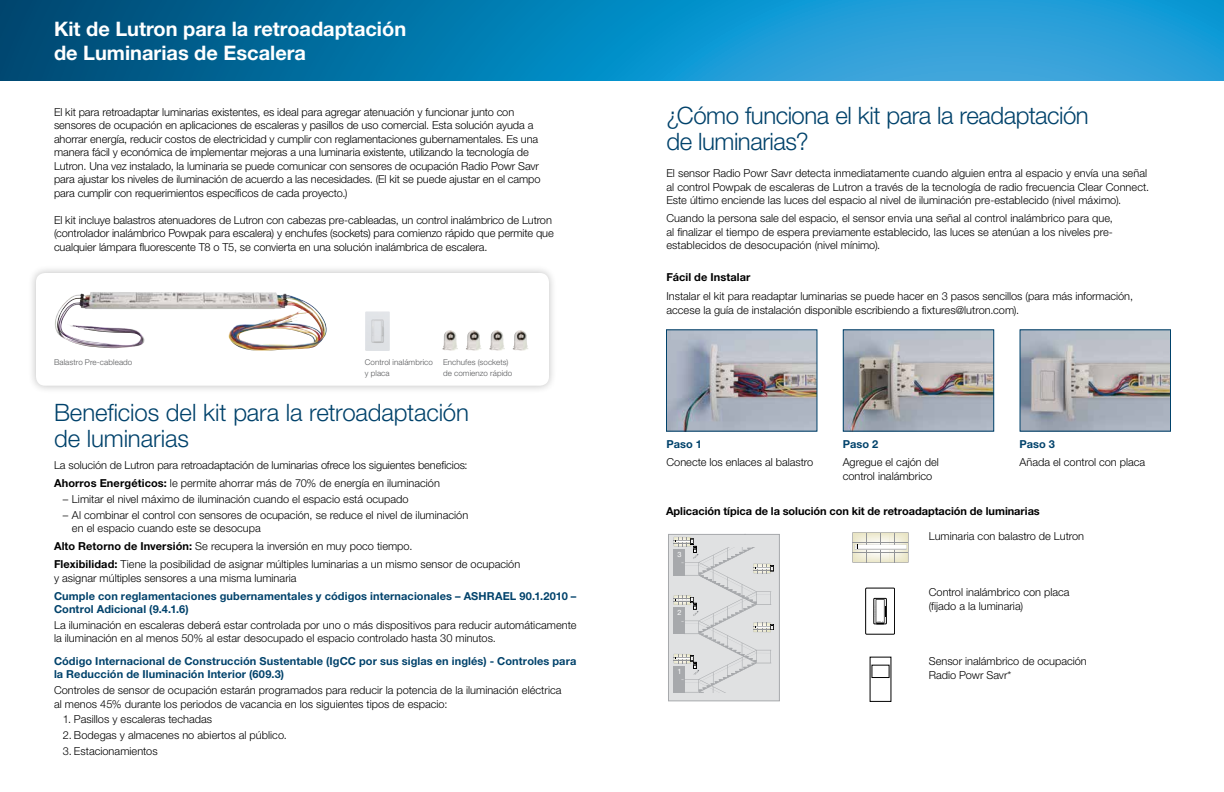
<style>
.page{position:relative;width:1224px;height:792px;background:#fff}
.page>*{position:absolute;margin:0;border:0;box-sizing:border-box;transform-origin:0 0}
.t1{font:300 24px/26px "Helvetica Neue LT Std";letter-spacing:-.015em;color:#00426b}
.t2{font:700 20px/24px "Helvetica Neue LT Std";color:#fff}
.t3{font:300 11px/13.5px "Helvetica Neue LT Std";color:#000}
.t4{font:700 11px/13.5px "Helvetica Neue LT Std";letter-spacing:.01em;color:#00426b}
.t5{font:700 11px "Helvetica Neue LT Std";color:#000}
.t6{font:300 8px/11px "Helvetica Neue LT Std";letter-spacing:.01em;color:#58595b}
.t7{font:7.3px "Helvetica Neue";color:#fff}
.s1{font-weight:700}
</style>
<div class="page">
<svg style="left:0;top:0;width:1224px;height:81px;background:#1182b7"></svg>
<div style="left:28px;top:265px;width:530px;height:129px;background:#000;opacity:.25"></div>
<div style="left:36px;top:273px;width:513px;height:113px;background:#fff;border-radius:9px"></div>
<img style="left:55px;top:292px;width:247px;height:56px">
<img style="left:365px;top:311px;width:25px;height:40px">
<img style="left:442px;top:330px;width:16px;height:21px">
<img style="left:466px;top:330px;width:15px;height:21px">
<img style="left:489px;top:330px;width:16px;height:21px">
<img style="left:513px;top:330px;width:15px;height:21px">
<img style="left:668px;top:331px;width:147px;height:99px">
<div style="left:666px;top:329px;width:151px;height:103px;border:1px solid #00426b"></div>
<img style="left:845px;top:331px;width:147px;height:99px">
<div style="left:843px;top:329px;width:151px;height:103px;border:1px solid #00426b"></div>
<img style="left:1022px;top:331px;width:147px;height:99px">
<div style="left:1020px;top:329px;width:151px;height:103px;border:1px solid #00426b"></div>
<svg style="left:852px;top:532px;width:56px;height:31px;background:#e1dfd2"></svg>
<div style="left:872px;top:665px;width:17px;height:13px;background:#fff;border:1px solid #000"></div>
<div style="left:865px;top:588px;width:30px;height:47px;border:1px solid #000"></div>
<div style="left:873px;top:598px;width:14px;height:26px;border:1px solid #000"></div>
<svg style="left:875px;top:599px;width:11px;height:25px"></svg>
<svg style="left:668px;top:533px;width:112px;height:169px;background:#d5d6d7"></svg>
<h2 class="t2" style="left:54px;top:16px;width:354px">Kit de Lutron para la retroadaptación de Luminarias de Escalera</h2>
<p class="t3" style="left:54px;top:105px;width:488px">El kit para retroadaptar luminarias existentes, es ideal para agregar atenuación y funcionar junto con sensores de ocupación en aplicaciones de escaleras y pasillos de uso comercial. Esta solución ayuda a ahorrar energía, reducir costos de electricidad y cumplir con reglamentaciones gubernamentales. Es una manera fácil y económica de implementar mejoras a una luminaria existente, utilizando la tecnología de Lutron. Una vez instalado, la luminaria se puede comunicar con sensores de ocupación Radio Powr Savr para ajustar los niveles de iluminación de acuerdo a las necesidades. (El kit se puede ajustar en el campo para cumplir con requerimientos específicos de cada proyecto.)</p>
<p class="t3" style="left:54px;top:213px;width:501px">El kit incluye balastros atenuadores de Lutron con cabezas pre-cableadas, un control inalámbrico de Lutron (controlador inalámbrico Powpak para escalera) y enchufes (sockets) para comienzo rápido que permite que cualquier lámpara fluorescente T8 o T5, se convierta en una solución inalámbrica de escalera.</p>
<p class="t6" style="left:365px;top:357px;width:70px">Control inalámbrico y placa</p>
<h1 class="t1" style="left:54px;top:399px;width:417px">Beneficios del kit para la retroadaptación de luminarias</h1>
<p class="t3" style="left:54px;top:456px;width:415px;line-height:18px">La solución de Lutron para retroadaptación de luminarias ofrece los siguientes beneficios:<br><span class="s1">Ahorros Energéticos:</span> le permite ahorrar más de 70% de energía en iluminación</p>
<p class="t3" style="left:63px;top:492px;width:347px">– Limitar el nivel máximo de iluminación cuando el espacio está ocupado</p>
<p class="t3" style="left:72px;top:508px;width:398px;text-indent:-9px">– Al combinar el control con sensores de ocupación, se reduce el nivel de iluminación en el espacio cuando este se desocupa</p>
<p class="t3" style="left:54px;top:537px;width:468px;line-height:18px"><span class="s1">Alto Retorno de Inversión:</span> Se recupera la inversión en muy poco tiempo.<br><span class="s1">Flexibilidad:</span> Tiene la posibilidad de asignar múltiples luminarias a un mismo sensor de ocupación</p>
<p class="t3" style="left:54px;top:571px;width:244px">y asignar múltiples sensores a una misma luminaria</p>
<p class="t4" style="left:54px;top:589px;width:524px">Cumple con reglamentaciones gubernamentales y códigos internacionales – ASHRAEL 90.1.2010 –<br>Control Adicional (9.4.1.6)</p>
<p class="t3" style="left:54px;top:618px;width:524px">La iluminación en escaleras deberá estar controlada por uno o más dispositivos para reducir automáticamente la iluminación en al menos 50% al estar desocupado el espacio controlado hasta 30 minutos.</p>
<p class="t4" style="left:54px;top:654px;width:524px">Código Internacional de Construcción Sustentable (IgCC por sus siglas en inglés) - Controles para la Reducción de Iluminación Interior (609.3)</p>
<p class="t3" style="left:54px;top:683px;width:509px">Controles de sensor de ocupación estarán programados para reducir la potencia de la iluminación eléctrica al menos 45% durante los periodos de vacancia en los siguientes tipos de espacio:</p>
<p class="t3" style="left:63px;top:712px;width:151px">1. Pasillos y escaleras techadas</p>
<p class="t3" style="left:63px;top:728px;width:225px">2. Bodegas y almacenes no abiertos al público.</p>
<p class="t3" style="left:63px;top:744px;width:96px">3. Estacionamientos</p>
<p class="t6" style="left:54px;top:357px;width:80px">Balastro Pre-cableado</p>
<p class="t6" style="left:443px;top:357px;width:71px">Enchufes (sockets) de comienzo rápido</p>
<h1 class="t1" style="left:666px;top:102px;width:424px">¿Cómo funciona el kit para la readaptación de luminarias?</h1>
<p class="t3" style="left:666px;top:167px;width:484px">El sensor Radio Powr Savr detecta inmediatamente cuando alguien entra al espacio y envía una señal al control Powpak de escaleras de Lutron a través de la tecnología de radio frecuencia Clear Connect.<br>Este último enciende las luces del espacio al nivel de iluminación pre-establecido (nivel máximo).</p>
<p class="t3" style="left:666px;top:212px;width:448px;text-align:justify">Cuando la persona sale del espacio, el sensor envia una señal al control inalámbrico para que, al finalizar el tiempo de espera previamente establecido, las luces se atenúan a los niveles pre&shy;establecidos de desocupación (nivel mínimo).</p>
<p class="t5" style="left:666px;top:271px;width:85px">Fácil de Instalar</p>
<p class="t3" style="left:666px;top:289px;width:468px;line-height:14px">Instalar el kit para readaptar luminarias se puede hacer en 3 pasos sencillos (para más información, accese la guía de instalación disponible escribiendo a fixtures@lutron.com).</p>
<p class="t4" style="left:666px;top:437px;width:37px">Paso 1</p>
<p class="t3" style="left:666px;top:455px;width:148px">Conecte los enlaces al balastro</p>
<p class="t4" style="left:1020px;top:437px;width:37px">Paso 3</p>
<p class="t3" style="left:1020px;top:455px;width:127px">Añada el control con placa</p>
<p class="t5" style="left:666px;top:505px;width:375px">Aplicación típica de la solución con kit de retroadaptación de luminarias</p>
<p class="t3" style="left:929px;top:529px;width:157px">Luminaria con balastro de Lutron</p>
<p class="t4" style="left:843px;top:437px;width:37px">Paso 2</p>
<p class="t3" style="left:843px;top:455px;width:98px;line-height:14px">Agregue el cajón del control inalámbrico</p>
<p class="t7" style="left:677px;top:550px;width:6px">3</p>
<p class="t7" style="left:677px;top:608px;width:6px">2</p>
<p class="t7" style="left:677px;top:667px;width:6px">1</p>
<p class="t3" style="left:929px;top:584px;width:142px;line-height:14px">Control inalámbrico con placa (fijado a la luminaria)</p>
<p class="t3" style="left:929px;top:654px;width:160px;line-height:14px">Sensor inalámbrico de ocupación<br>Radio Powr Savr*</p>
</div>
